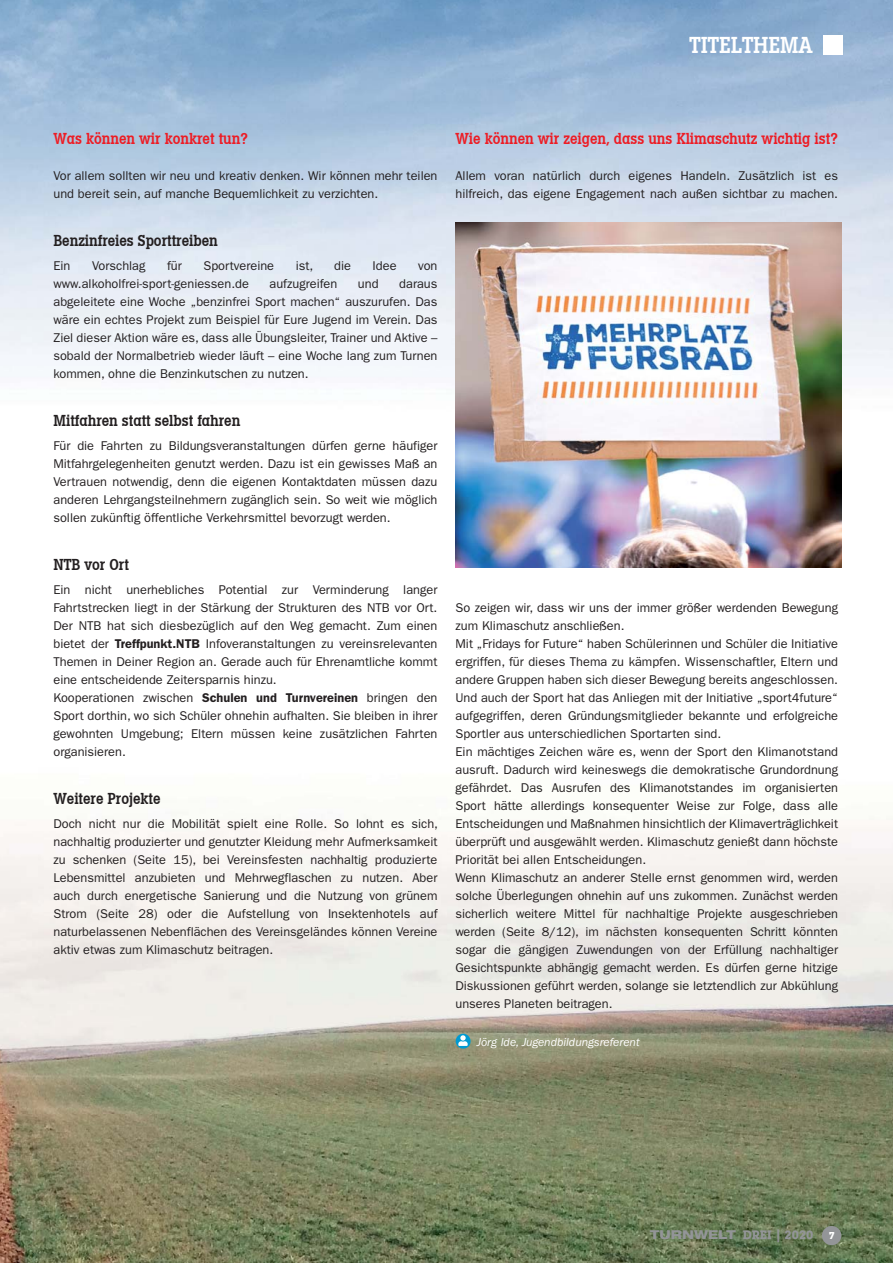
<style>
.page{position:relative;width:893px;height:1263px;background:#fff}
.page>*{position:absolute;margin:0;border:0;box-sizing:border-box;transform-origin:0 0}
.t1{font:24px "Lubalin Graph Cd ITCTT Demi";color:#fff}
.t2{font:16.5px "Lubalin Graph Cd ITCTT Demi";color:#231f20}
.t3{font:16.5px "Lubalin Graph Cd ITCTT Demi";color:#ed1c24}
.t4{font:12.75px/18px "Franklin Gothic";color:#231f20}
.t5{font:12.75px "Lubalin Graph Md ITCTT Bold";color:#939598}
.t6{font:italic 11.85px "Franklin Gothic";color:#fff}
.s1{font-weight:600}
.s2{font-family:"Helvetica Neue";font-weight:800;font-stretch:expanded;font-size:12.3px}
.s3{font-family:"Lubalin Graph Md ITC";font-weight:700;font-size:10.5px;color:#fff}
</style>
<div class="page">
<img style="left:0;top:0;width:893px;height:377px">
<img style="left:0;top:812px;width:893px;height:451px">
<div style="left:456px;top:1034px;width:14px;height:15px;background:#009ad2;border-radius:50%"></div>
<svg style="left:458px;top:1035px;width:10px;height:11px"></svg>
<img style="left:455px;top:222px;width:387px;height:345px">
<div style="left:822px;top:1226px;width:19px;height:19px;background:#939598;border-radius:50%"></div>
<div style="left:824px;top:35px;width:19px;height:19px;background:#fff"></div>
<h1 class="t1" style="left:689px;top:31px;width:125px">TITELTHEMA</h1>
<p class="t3" style="left:53px;top:129px;width:196px">Was können wir konkret tun?</p>
<p class="t4" style="left:53px;top:168px;width:385px">Vor allem sollten wir neu und kreativ denken. Wir können mehr teilen und bereit sein, auf manche Bequemlichkeit zu verzichten.</p>
<p class="t2" style="left:53px;top:231px;width:166px">Benzinfreies Sporttreiben</p>
<p class="t4" style="left:53px;top:258px;width:19px">Ein</p>
<p class="t4" style="left:92px;top:258px;width:55px">Vorschlag</p>
<p class="t4" style="left:167px;top:258px;width:16px">für</p>
<p class="t4" style="left:203px;top:258px;width:72px">Sportvereine</p>
<p class="t4" style="left:296px;top:258px;width:19px">ist,</p>
<p class="t4" style="left:334px;top:258px;width:18px">die</p>
<p class="t4" style="left:373px;top:258px;width:25px">Idee</p>
<p class="t4" style="left:418px;top:258px;width:21px">von</p>
<p class="t4" style="left:53px;top:276px;width:197px">www.alkoholfrei-sport-geniessen.de</p>
<p class="t4" style="left:269px;top:276px;width:69px">aufzugreifen</p>
<p class="t4" style="left:358px;top:276px;width:22px">und</p>
<p class="t4" style="left:53px;top:276px;width:385px;text-align:justify;text-indent:346px">daraus abgeleitete eine Woche „benzinfrei Sport machen“ auszurufen. Das wäre ein echtes Projekt zum Beispiel für Eure Jugend im Verein. Das Ziel dieser Aktion wäre es, dass alle Übungsleiter, Trainer und Aktive – sobald der Normalbetrieb wieder läuft – eine Woche lang zum Turnen kommen, ohne die Benzinkutschen zu nutzen.</p>
<p class="t2" style="left:53px;top:411px;width:188px">Mitfahren statt selbst fahren</p>
<p class="t4" style="left:53px;top:438px;width:385px;text-align:justify">Für die Fahrten zu Bildungsveranstaltungen dürfen gerne häufiger Mitfahrgelegenheiten genutzt werden. Dazu ist ein gewisses Maß an Vertrauen notwendig, denn die eigenen Kontaktdaten müssen dazu anderen Lehrgangsteilnehmern zugänglich sein. So weit wie möglich sollen zukünftig öffentliche Verkehrsmittel bevorzugt werden.</p>
<p class="t2" style="left:53px;top:555px;width:77px">NTB vor Ort</p>
<p class="t4" style="left:53px;top:582px;width:385px">Ein nicht unerhebliches Potential zur Verminderung langer Fahrtstrecken liegt in der Stärkung der Strukturen des NTB vor Ort.<br>Der NTB hat sich diesbezüglich auf den Weg gemacht. Zum einen bietet der <span class="s1">Treffpunkt.NTB</span> Infoveranstaltungen zu vereinsrelevanten Themen in Deiner Region an. Gerade auch für Ehrenamtliche kommt eine entscheidende Zeitersparnis hinzu.<br>Kooperationen zwischen <span class="s1">Schulen und Turnvereinen</span> bringen den Sport dorthin, wo sich Schüler ohnehin aufhalten. Sie bleiben in ihrer gewohnten Umgebung; Eltern müssen keine zusätzlichen Fahrten organisieren.</p>
<p class="t2" style="left:53px;top:789px;width:109px">Weitere Projekte</p>
<p class="t4" style="left:53px;top:816px;width:386px;text-align:justify">Doch nicht nur die Mobilität spielt eine Rolle. So lohnt es sich, nachhaltig produzierter und genutzter Kleidung mehr Aufmerksamkeit zu schenken (Seite 15), bei Vereinsfesten nachhaltig produzierte Lebensmittel anzubieten und Mehrwegflaschen zu nutzen. Aber auch durch energetische Sanierung und die Nutzung von grünem Strom (Seite 28) oder die Aufstellung von Insektenhotels auf naturbelassenen Nebenflächen des Vereinsgeländes können Vereine aktiv etwas zum Klimaschutz beitragen.</p>
<p class="t3" style="left:455px;top:129px;width:384px">Wie können wir zeigen, dass uns Klimaschutz wichtig ist?</p>
<p class="t4" style="left:455px;top:168px;width:384px">Allem voran natürlich durch eigenes Handeln. Zusätzlich ist es hilfreich, das eigene Engagement nach außen sichtbar zu machen.</p>
<p class="t4" style="left:455px;top:600px;width:384px">So zeigen wir, dass wir uns der immer größer werdenden Bewegung zum Klimaschutz anschließen.<br>Mit „Fridays for Future“ haben Schülerinnen und Schüler die Initiative ergriffen, für dieses Thema zu kämpfen. Wissenschaftler, Eltern und andere Gruppen haben sich dieser Bewegung bereits angeschlossen.<br>Und auch der Sport hat das Anliegen mit der Initiative „sport4future“ aufgegriffen, deren Gründungsmitglieder bekannte und erfolgreiche Sportler aus unterschiedlichen Sportarten sind.<br>Ein mächtiges Zeichen wäre es, wenn der Sport den Klimanotstand ausruft. Dadurch wird keineswegs die demokratische Grundordnung gefährdet. Das Ausrufen des Klimanotstandes im organisierten Sport hätte allerdings konsequenter Weise zur Folge, dass alle Entscheidungen und Maßnahmen hinsichtlich der Klimaverträglichkeit überprüft und ausgewählt werden. Klimaschutz genießt dann höchste Priorität bei allen Entscheidungen.<br>Wenn Klimaschutz an anderer Stelle ernst genommen wird, werden solche Überlegungen ohnehin auf uns zukommen. Zunächst werden sicherlich weitere Mittel für nachhaltige Projekte ausgeschrieben werden (Seite 8/12), im nächsten konsequenten Schritt könnten sogar die gängigen Zuwendungen von der Erfüllung nachhaltiger Gesichtspunkte abhängig gemacht werden. Es dürfen gerne hitzige Diskussionen geführt werden, solange sie letztendlich zur Abkühlung unseres Planeten beitragen.</p>
<p class="t6" style="left:477px;top:1038px;width:164px">Jörg Ide, Jugendbildungsreferent</p>
<p class="t5" style="left:650px;top:1227px;width:186px"><span class="s2">TURNWELT</span> DREI | 2020 <span class="s3">7</span></p>
</div>
